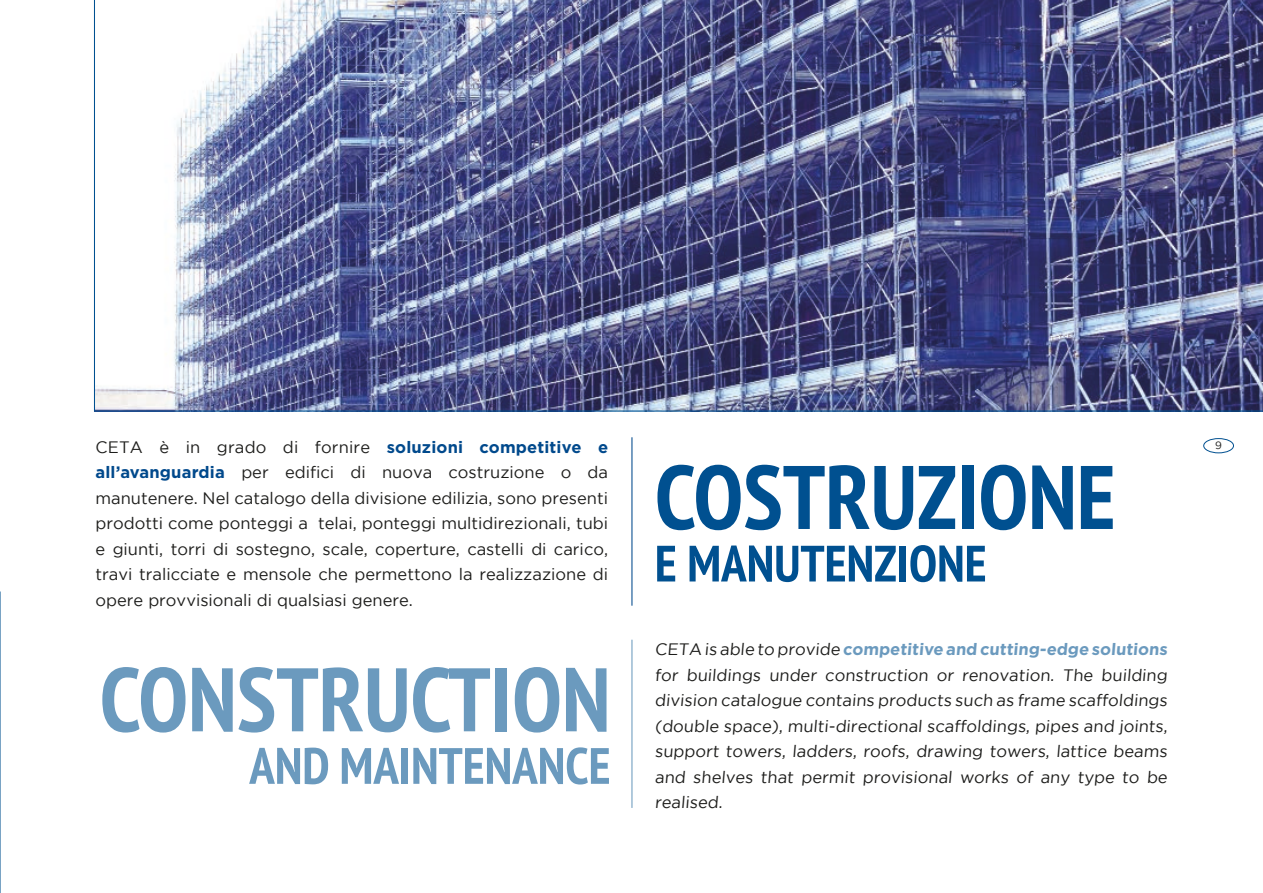
<style>
.page{position:relative;width:1263px;height:893px;background:#fff}
.page>*{position:absolute;margin:0;border:0;box-sizing:border-box;transform-origin:0 0}
.t1{font:700 condensed 90px "PT Sans";color:#6b9abe}
.t2{font:700 condensed 90px "PT Sans";color:#005090}
.t3{font:700 condensed 51px "PT Sans";color:#6b9abe}
.t4{font:700 condensed 51px "PT Sans";color:#005090}
.t5{font:16.5px/25.5px "Gotham";color:#1d1d1b;text-align:justify}
.t6{font:10.5px "Gotham";color:#1d1d1b}
.s1{font-weight:700;color:#00498c}
.s2{font-weight:700;color:#6b9abe}
</style>
<div class="page">
<svg style="left:0;top:591px;width:1px;height:302px"></svg>
<div style="left:1203px;top:438px;width:31px;height:15px;border:1px solid #005090;border-radius:50%"></div>
<hr style="left:631px;top:437px;width:1px;height:169px;background:#00498c">
<hr style="left:631px;top:640px;width:1px;height:168px;background:#6b9abe">
<svg style="left:94px;top:0;width:1169px;height:412px;background:#686d98"></svg>
<p class="t5" style="left:96px;top:434px;width:514px">CETA è in grado di fornire <span class="s1">soluzioni competitive e all’avanguardia</span> per edifici di nuova costruzione o da manutenere. Nel catalogo della divisione edilizia, sono presenti prodotti come ponteggi a telai, ponteggi multidirezionali, tubi e giunti, torri di sostegno, scale, coperture, castelli di carico, travi tralicciate e mensole che permettono la realizzazione di opere provvisionali di qualsiasi genere.</p>
<h1 class="t1" style="left:100px;top:640px;width:512px">CONSTRUCTION</h1>
<h2 class="t3" style="left:249px;top:732px;width:363px">AND MAINTENANCE</h2>
<h1 class="t2" style="left:655px;top:437px;width:462px">COSTRUZIONE</h1>
<h2 class="t4" style="left:655px;top:530px;width:333px">E MANUTENZIONE</h2>
<p class="t5" style="left:655px;top:636px;width:516px">CETA is able to provide <span class="s2">competitive and cutting-edge solutions </span>for buildings under construction or renovation. The building division catalogue contains products such as frame scaffoldings (double space), multi-directional scaffoldings, pipes and joints, support towers, ladders, roofs, drawing towers, lattice beams and shelves that permit provisional works of any type to be realised.</p>
<p class="t6" style="left:1215px;top:440px;width:8px">9</p>
</div>
